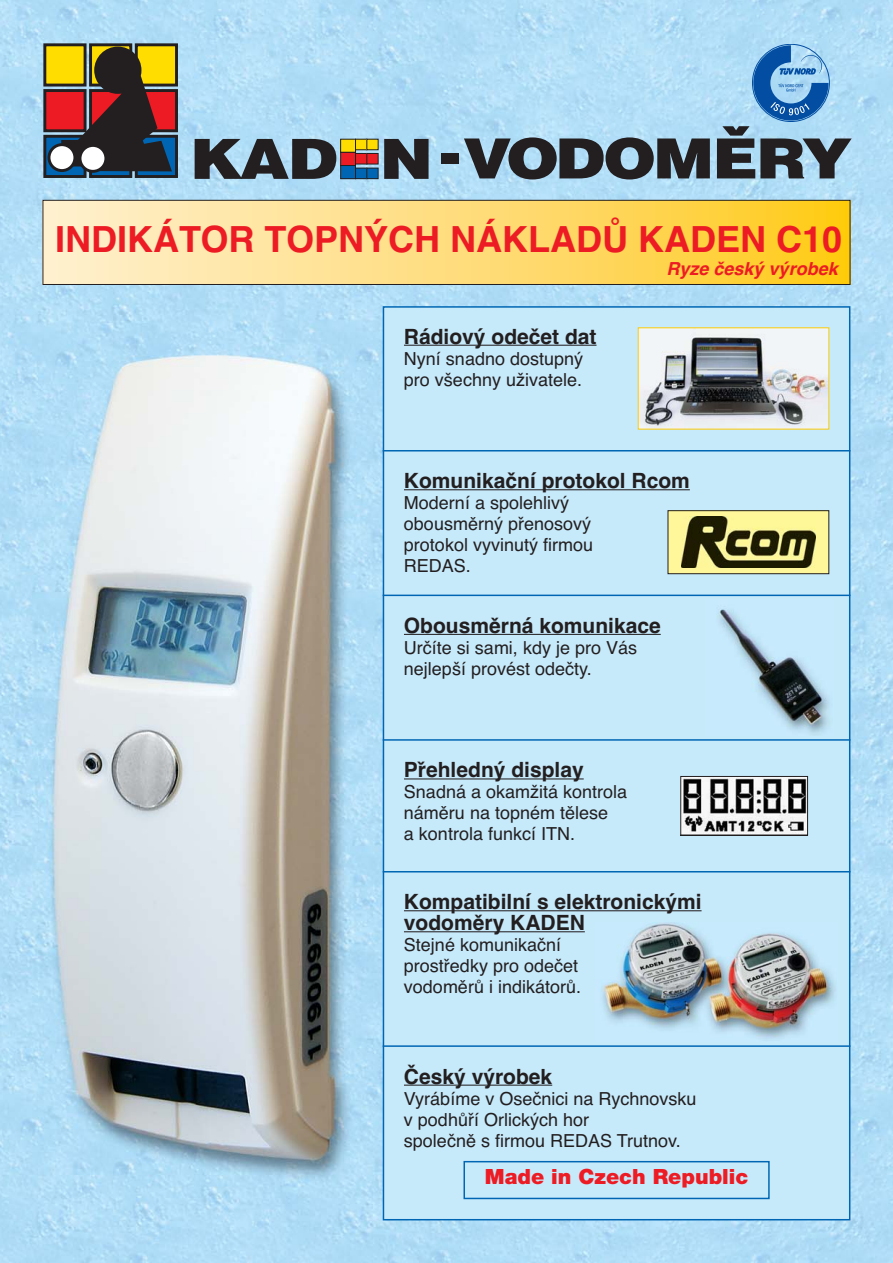
<style>
.page{position:relative;width:893px;height:1263px;background:#fff}
.page>*{position:absolute;margin:0;border:0;box-sizing:border-box;transform-origin:0 0}
.t1{font:36px "Helvetica Bold TT";color:#ed1c24}
.t2{font:21px/21px "Helvetica Bold TT";color:#231f20}
.t3{font:900 21px "Helvetica Neue CE";color:#ed1c24}
.t4{font:18px/21px "Helvetica TT";color:#231f20}
.t5{font:italic 18px "Helvetica Bold TT";color:#ed1c24}
</style>
<div class="page">
<img style="left:0;top:0;width:893px;height:1263px">
<div style="left:45px;top:136px;width:40px;height:40px;background:#0066b3"></div>
<div style="left:43px;top:135px;width:44px;height:43px;border:3px solid #231f20"></div>
<div style="left:45px;top:91px;width:40px;height:40px;background:#ed1c24"></div>
<div style="left:43px;top:89px;width:44px;height:43px;border:3px solid #231f20"></div>
<div style="left:45px;top:45px;width:40px;height:40px;background:#fd0"></div>
<div style="left:43px;top:43px;width:44px;height:44px;border:3px solid #231f20"></div>
<svg style="left:93px;top:171px;width:35px;height:3px"></svg>
<div style="left:89px;top:135px;width:43px;height:43px;border:3px solid #231f20"></div>
<div style="left:89px;top:43px;width:43px;height:44px;border:3px solid #231f20"></div>
<svg style="left:139px;top:139px;width:35px;height:35px"></svg>
<div style="left:135px;top:135px;width:43px;height:43px;border:3px solid #231f20"></div>
<div style="left:136px;top:91px;width:41px;height:40px;background:#ed1c24"></div>
<div style="left:135px;top:89px;width:43px;height:43px;border:3px solid #231f20"></div>
<div style="left:136px;top:45px;width:41px;height:40px;background:#fd0"></div>
<div style="left:135px;top:43px;width:43px;height:44px;border:3px solid #231f20"></div>
<svg style="left:61px;top:47px;width:111px;height:124px"></svg>
<div style="left:80px;top:145px;width:26px;height:26px;background:#fff;border-radius:50%"></div>
<div style="left:79px;top:144px;width:28px;height:29px;border:3px solid #231f20;border-radius:50%"></div>
<div style="left:49px;top:145px;width:26px;height:26px;background:#fff;border-radius:50%"></div>
<div style="left:48px;top:143px;width:28px;height:29px;border:3px solid #231f20;border-radius:50%"></div>
<svg style="left:195px;top:139px;width:141px;height:40px;background:#535f69"></svg>
<svg style="left:384px;top:139px;width:45px;height:40px;background:#3f454b"></svg>
<svg style="left:464px;top:137px;width:246px;height:42px;background:#55626c"></svg>
<div style="left:441px;top:154px;width:17px;height:10px;background:#231f20"></div>
<div style="left:341px;top:139px;width:14px;height:13px;background:#fd0"></div>
<div style="left:340px;top:139px;width:16px;height:14px;border:1px solid #231f20"></div>
<div style="left:355px;top:139px;width:12px;height:11px;background:#fd0"></div>
<div style="left:355px;top:139px;width:12px;height:11px;border:1px solid #231f20"></div>
<div style="left:367px;top:139px;width:11px;height:11px;background:#fd0"></div>
<div style="left:355px;top:153px;width:12px;height:11px;background:#ed1c24"></div>
<div style="left:355px;top:153px;width:12px;height:11px;border:1px solid #231f20"></div>
<div style="left:367px;top:153px;width:11px;height:11px;background:#ed1c24"></div>
<div style="left:366px;top:153px;width:12px;height:11px;border:1px solid #231f20"></div>
<div style="left:355px;top:168px;width:12px;height:11px;background:#0066b3"></div>
<div style="left:355px;top:168px;width:12px;height:11px;border:1px solid #231f20"></div>
<div style="left:367px;top:168px;width:11px;height:11px;background:#0066b3"></div>
<div style="left:366px;top:168px;width:12px;height:11px;border:1px solid #231f20"></div>
<div style="left:341px;top:152px;width:14px;height:14px;background:#ed1c24"></div>
<div style="left:340px;top:152px;width:16px;height:14px;border:1px solid #231f20"></div>
<div style="left:341px;top:166px;width:14px;height:13px;background:#0066b3"></div>
<div style="left:340px;top:165px;width:16px;height:14px;border:1px solid #231f20"></div>
<svg style="left:45px;top:202px;width:803px;height:81px;background:#ffdd7a"></svg>
<div style="left:43px;top:200px;width:807px;height:85px;border:1px solid #231f20"></div>
<svg style="left:717px;top:45px;width:135px;height:133px;background:#7aa1be"></svg>
<div style="left:384px;top:308px;width:465px;height:911px;background:#c7eafb"></div>
<hr style="left:404px;top:345px;width:192px;height:1px;background:#231f20">
<hr style="left:404px;top:489px;width:286px;height:1px;background:#231f20">
<hr style="left:404px;top:634px;width:257px;height:1px;background:#231f20">
<hr style="left:404px;top:778px;width:180px;height:1px;background:#231f20">
<hr style="left:383px;top:450px;width:467px;height:1px;background:#0066b3">
<hr style="left:383px;top:595px;width:467px;height:1px;background:#0066b3">
<hr style="left:383px;top:739px;width:467px;height:2px;background:#0066b3">
<hr style="left:383px;top:871px;width:467px;height:1px;background:#0066b3">
<svg style="left:381px;top:1044px;width:471px;height:156px"></svg>
<img style="left:640px;top:329px;width:187px;height:98px">
<div style="left:668px;top:511px;width:161px;height:63px;background:#fff799"></div>
<img style="left:682px;top:517px;width:134px;height:51px">
<div style="left:668px;top:510px;width:161px;height:64px;border:1px solid #231f20"></div>
<img style="left:717px;top:609px;width:112px;height:126px">
<img style="left:682px;top:778px;width:124px;height:56px">
<div style="left:680px;top:776px;width:128px;height:60px;border:1px solid #231f20"></div>
<img style="left:602px;top:923px;width:234px;height:116px">
<hr style="left:404px;top:910px;width:298px;height:1px;background:#231f20">
<hr style="left:404px;top:931px;width:181px;height:1px;background:#231f20">
<h1 class="t1" style="left:55px;top:226px;width:788px">INDIKÁTOR TOPNÝCH NÁKLADŮ KADEN C10</h1>
<p class="t5" style="left:667px;top:262px;width:173px">Ryze český výrobek</p>
<p class="t2" style="left:404px;top:328px;width:194px">Rádiový odečet dat</p>
<p class="t4" style="left:404px;top:348px;width:181px">Nyní snadno dostupný pro všechny uživatele.</p>
<p class="t2" style="left:404px;top:472px;width:287px">Komunikační protokol Rcom</p>
<p class="t4" style="left:404px;top:492px;width:191px">Moderní a spolehlivý obousměrný přenosový protokol vyvinutý firmou<br>REDAS.</p>
<p class="t2" style="left:404px;top:617px;width:258px">Obousměrná komunikace</p>
<p class="t4" style="left:404px;top:637px;width:235px">Určíte si sami, kdy je pro Vás nejlepší provést odečty.</p>
<p class="t2" style="left:404px;top:762px;width:181px">Přehledný display</p>
<p class="t4" style="left:404px;top:782px;width:225px">Snadná a okamžitá kontrola náměru na topném tělese<br>a kontrola funkcí ITN.</p>
<p class="t2" style="left:404px;top:893px;width:299px">Kompatibilní s elektronickými vodoměry KADEN</p>
<p class="t4" style="left:404px;top:934px;width:179px">Stejné komunikační prostředky pro odečet vodoměrů i indikátorů.</p>
<p class="t2" style="left:404px;top:1068px;width:150px">Český výrobek</p>
<p class="t4" style="left:404px;top:1088px;width:294px">Vyrábíme v Osečnici na Rychnovsku v podhůří Orlických hor<br>společně s firmou REDAS Trutnov.</p>
<p class="t3" style="left:485px;top:1169px;width:265px">Made in Czech Republic</p>
</div>
